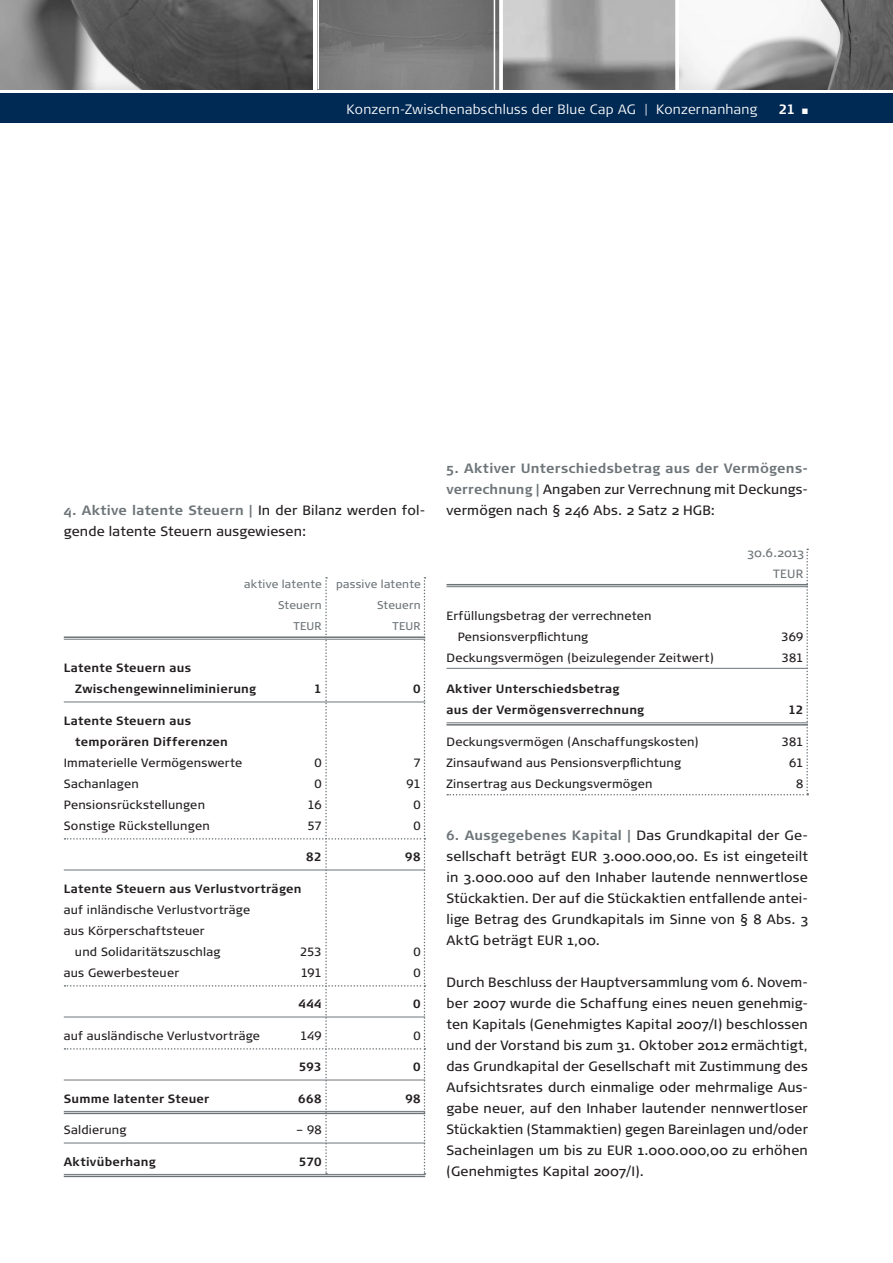
<style>
.page{position:relative;width:893px;height:1263px;background:#fff}
.page>*{position:absolute;margin:0;border:0;box-sizing:border-box;transform-origin:0 0}
.t1{font:13.5px/21px "Signa Normal";letter-spacing:.015em;color:#231f20;text-align:justify}
.t2{font:300 13.5px "Signa Column";letter-spacing:.02em;color:#fff}
.t3{font:700 13.5px "Signa Column";color:#fff}
.t4{font:12px/21px "Signa Column";letter-spacing:.015em;color:#231f20}
.t5{font:700 12px/21px "Signa Column";letter-spacing:.02em;color:#231f20}
.t6{font:12px/21px "Signa Normal";letter-spacing:.025em;color:#6e7579;text-align:right}
.t7{font:11.25px "Signa Normal";letter-spacing:.02em;color:#6e7579}
.s1{font-weight:700;color:#6e7579}
</style>
<div class="page">
<img style="left:0;top:0;width:313px;height:89px">
<img style="left:503px;top:0;width:172px;height:89px">
<img style="left:319px;top:0;width:180px;height:89px">
<img style="left:679px;top:0;width:214px;height:89px">
<svg style="left:499px;top:0;width:4px;height:90px"></svg>
<hr style="left:494px;top:0;width:1px;height:91px;background:#fff">
<svg style="left:675px;top:0;width:1px;height:90px"></svg>
<div style="left:0;top:94px;width:893px;height:29px;background:#002954"></div>
<hr style="left:64px;top:636px;width:361px;height:2px;background:#6e7579">
<hr style="left:64px;top:639px;width:361px;height:1px;background:#6e7579">
<hr style="left:64px;top:702px;width:361px;height:1px;background:#6e7579">
<hr style="left:64px;top:870px;width:361px;height:1px;background:#6e7579">
<hr style="left:64px;top:1017px;width:361px;height:1px;background:#6e7579">
<hr style="left:64px;top:1080px;width:361px;height:1px;background:#6e7579">
<hr style="left:64px;top:1111px;width:361px;height:1px;background:#6e7579">
<hr style="left:64px;top:1113px;width:361px;height:1px;background:#6e7579">
<hr style="left:64px;top:1143px;width:361px;height:1px;background:#6e7579">
<hr style="left:64px;top:1174px;width:361px;height:1px;background:#6e7579">
<hr style="left:64px;top:1176px;width:361px;height:1px;background:#6e7579">
<hr style="left:446px;top:584px;width:362px;height:1px;background:#6e7579">
<hr style="left:446px;top:586px;width:362px;height:1px;background:#6e7579">
<hr style="left:446px;top:668px;width:362px;height:1px;background:#6e7579">
<hr style="left:446px;top:722px;width:362px;height:1px;background:#6e7579">
<hr style="left:446px;top:724px;width:362px;height:2px;background:#6e7579">
<svg style="left:65px;top:577px;width:360px;height:597px"></svg>
<svg style="left:447px;top:549px;width:361px;height:246px"></svg>
<p class="t2" style="left:347px;top:101px;width:412px">Konzern-Zwischenabschluss der Blue Cap AG | Konzernanhang</p>
<p class="t3" style="left:779px;top:101px;width:18px">21</p>
<p class="t1" style="left:64px;top:499px;width:363px"><span class="s1">4. Aktive latente Steuern |</span> In der Bilanz werden fol&shy;gende latente Steuern ausgewiesen:</p>
<p class="t7" style="left:244px;top:578px;width:79px">aktive latente</p>
<p class="t7" style="left:336px;top:578px;width:86px">passive latente</p>
<p class="t7" style="left:278px;top:599px;width:45px">Steuern</p>
<p class="t7" style="left:377px;top:599px;width:45px">Steuern</p>
<p class="t7" style="left:293px;top:620px;width:30px">TEUR</p>
<p class="t7" style="left:392px;top:620px;width:30px">TEUR</p>
<p class="t5" style="left:75px;top:657px;width:182px;text-indent:-11px">Latente Steuern aus<br>Zwischengewinneliminierung</p>
<p class="t5" style="left:314px;top:678px;width:9px">1</p>
<p class="t5" style="left:413px;top:678px;width:9px">0</p>
<p class="t5" style="left:75px;top:710px;width:154px;text-indent:-11px">Latente Steuern aus temporären Differenzen</p>
<p class="t4" style="left:64px;top:752px;width:180px">Immaterielle Vermögenswerte</p>
<p class="t4" style="left:315px;top:752px;width:9px">0</p>
<p class="t4" style="left:414px;top:752px;width:9px">7</p>
<p class="t4" style="left:64px;top:773px;width:76px">Sachanlagen</p>
<p class="t4" style="left:315px;top:773px;width:9px">0</p>
<p class="t4" style="left:406px;top:773px;width:16px">91</p>
<p class="t4" style="left:64px;top:794px;width:143px">Pensionsrückstellungen</p>
<p class="t4" style="left:307px;top:794px;width:16px">16</p>
<p class="t4" style="left:414px;top:794px;width:9px">0</p>
<p class="t4" style="left:64px;top:815px;width:147px">Sonstige Rückstellungen</p>
<p class="t4" style="left:307px;top:815px;width:16px">57</p>
<p class="t4" style="left:413px;top:815px;width:9px">0</p>
<p class="t5" style="left:306px;top:846px;width:17px">82</p>
<p class="t5" style="left:405px;top:846px;width:17px">98</p>
<p class="t5" style="left:64px;top:878px;width:239px">Latente Steuern aus Verlustvorträgen</p>
<p class="t4" style="left:64px;top:899px;width:188px">auf inländische Verlustvorträge</p>
<p class="t4" style="left:64px;top:920px;width:142px">aus Körperschaftsteuer</p>
<p class="t4" style="left:75px;top:941px;width:147px">und Solidaritätszuschlag</p>
<p class="t4" style="left:300px;top:941px;width:23px">253</p>
<p class="t4" style="left:413px;top:941px;width:9px">0</p>
<p class="t4" style="left:64px;top:962px;width:117px">aus Gewerbesteuer</p>
<p class="t4" style="left:301px;top:962px;width:22px">191</p>
<p class="t4" style="left:413px;top:962px;width:9px">0</p>
<p class="t5" style="left:299px;top:993px;width:25px">444</p>
<p class="t5" style="left:413px;top:993px;width:9px">0</p>
<p class="t4" style="left:64px;top:1025px;width:198px">auf ausländische Verlustvorträge</p>
<p class="t4" style="left:300px;top:1025px;width:23px">149</p>
<p class="t4" style="left:414px;top:1025px;width:9px">0</p>
<p class="t5" style="left:299px;top:1056px;width:24px">593</p>
<p class="t5" style="left:413px;top:1056px;width:9px">0</p>
<p class="t5" style="left:64px;top:1088px;width:147px">Summe latenter Steuer</p>
<p class="t5" style="left:298px;top:1088px;width:25px">668</p>
<p class="t5" style="left:405px;top:1088px;width:17px">98</p>
<p class="t4" style="left:64px;top:1119px;width:64px">Saldierung</p>
<p class="t4" style="left:296px;top:1119px;width:27px">– 98</p>
<p class="t5" style="left:64px;top:1151px;width:94px">Aktivüberhang</p>
<p class="t5" style="left:299px;top:1151px;width:24px">570</p>
<p class="t1" style="left:446px;top:457px;width:363px"><span class="s1">5. Aktiver Unterschiedsbetrag aus der Vermögens&shy;verrechnung |</span> Angaben zur Verrechnung mit Deckungs&shy;vermögen nach § 246 Abs. 2 Satz 2 HGB:</p>
<p class="t6" style="left:747px;top:542px;width:58px">30.6.2013<br>TEUR</p>
<p class="t4" style="left:458px;top:605px;width:195px;text-indent:-11px">Erfüllungsbetrag der verrechneten<br>Pensionsverpflichtung</p>
<p class="t4" style="left:781px;top:626px;width:24px">369</p>
<p class="t4" style="left:446px;top:647px;width:269px">Deckungsvermögen (beizulegender Zeitwert)</p>
<p class="t4" style="left:782px;top:647px;width:23px">381</p>
<p class="t5" style="left:446px;top:678px;width:199px">Aktiver Unterschiedsbetrag aus der Vermögensverrechnung</p>
<p class="t5" style="left:788px;top:699px;width:17px">12</p>
<p class="t4" style="left:446px;top:731px;width:254px">Deckungsvermögen (Anschaffungskosten)</p>
<p class="t4" style="left:782px;top:731px;width:23px">381</p>
<p class="t4" style="left:446px;top:752px;width:236px">Zinsaufwand aus Pensionsverpflichtung</p>
<p class="t4" style="left:789px;top:752px;width:16px">61</p>
<p class="t4" style="left:446px;top:773px;width:207px">Zinsertrag aus Deckungsvermögen</p>
<p class="t4" style="left:796px;top:773px;width:9px">8</p>
<p class="t1" style="left:446px;top:825px;width:363px"><span class="s1">6. Ausgegebenes Kapital |</span> Das Grundkapital der Ge&shy;sellschaft beträgt EUR 3.000.000,00. Es ist eingeteilt in 3.000.000 auf den Inhaber lautende nennwertlose Stückaktien. Der auf die Stückaktien entfallende antei&shy;lige Betrag des Grundkapitals im Sinne von § 8 Abs. 3<br>AktG beträgt EUR 1,00.</p>
<p class="t1" style="left:446px;top:972px;width:363px">Durch Beschluss der Hauptversammlung vom 6. Novem&shy;ber 2007 wurde die Schaffung eines neuen genehmig&shy;ten Kapitals (Genehmigtes Kapital 2007/I) beschlossen und der Vorstand bis zum 31. Oktober 2012 ermächtigt, das Grundkapital der Gesellschaft mit Zustimmung des Aufsichtsrates durch einmalige oder mehrmalige Aus&shy;gabe neuer, auf den Inhaber lautender nennwertloser Stückaktien (Stammaktien) gegen Bareinlagen und/oder Sacheinlagen um bis zu EUR 1.000.000,00 zu erhöhen (Genehmigtes Kapital 2007/I).</p>
</div>
